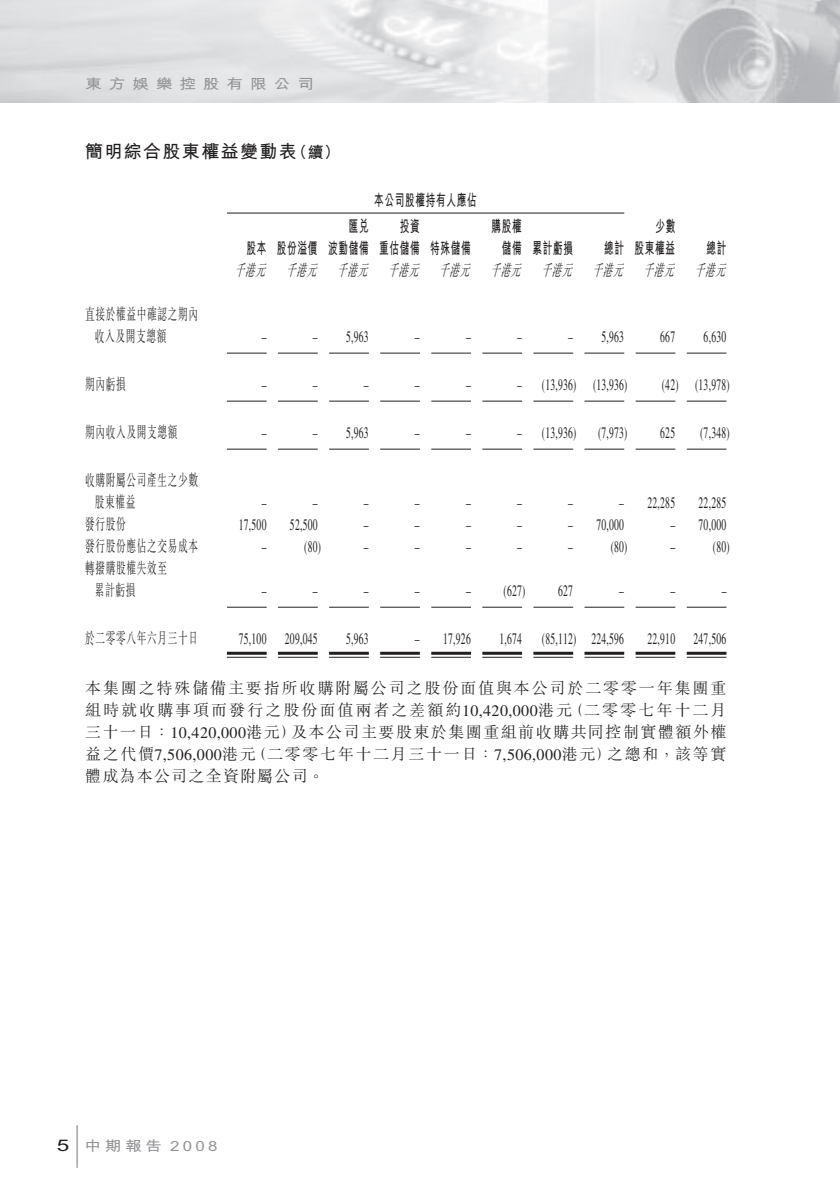
<style>
.page{position:relative;width:840px;height:1191px;background:#fff}
.page>*{position:absolute;margin:0;border:0;box-sizing:border-box;transform-origin:0 0}
.t1{font:18px "M Hei HK Bold B5 pc H";letter-spacing:.075em;color:#231f20}
.t2{font:16px "Times LT Std";letter-spacing:.025em;color:#231f20;scale:.6 1}
.t3{font:16px/22px "M Sung HK Light B5 pc H";letter-spacing:.075em;color:#231f20;text-align:justify}
.t4{font:16px/22px "M Sung HK Light B5 pc H";letter-spacing:.075em;color:#231f20;scale:.6 1}
.t5{font:16px "M Hei HK Bold B5 pc H";letter-spacing:.075em;color:#231f20;scale:.6 1}
.t6{font:italic 16px "M Sung HK Light B5 pc H";letter-spacing:.075em;color:#231f20;scale:.6 1}
.t7{font:14px "M Hei HK Bold B5 pc H";letter-spacing:.4em;color:#939598;scale:1.2 1}
.t8{font:14px "M Hei HK Bold B5 pc H";letter-spacing:.2em;color:#939598;scale:1.2 1}
.s1{font-size:16px}
.s2{font-family:"Times LT Std"}
.s3{font-size:16px;color:#231f20}
</style>
<div class="page">
<img style="left:0;top:0;width:839px;height:102px">
<hr style="left:76px;top:1125px;width:2px;height:42px;background:#939598">
<hr style="left:227px;top:212px;width:397px;height:1px;background:#231f20">
<hr style="left:227px;top:352px;width:39px;height:1px;background:#231f20">
<hr style="left:278px;top:352px;width:39px;height:1px;background:#231f20">
<hr style="left:329px;top:352px;width:39px;height:1px;background:#231f20">
<hr style="left:380px;top:352px;width:39px;height:1px;background:#231f20">
<hr style="left:431px;top:352px;width:39px;height:1px;background:#231f20">
<hr style="left:482px;top:352px;width:40px;height:1px;background:#231f20">
<hr style="left:533px;top:352px;width:40px;height:1px;background:#231f20">
<hr style="left:584px;top:352px;width:40px;height:1px;background:#231f20">
<hr style="left:635px;top:352px;width:40px;height:1px;background:#231f20">
<hr style="left:686px;top:352px;width:40px;height:1px;background:#231f20">
<hr style="left:227px;top:400px;width:39px;height:1px;background:#231f20">
<hr style="left:278px;top:400px;width:39px;height:1px;background:#231f20">
<hr style="left:329px;top:400px;width:39px;height:1px;background:#231f20">
<hr style="left:380px;top:400px;width:39px;height:1px;background:#231f20">
<hr style="left:431px;top:400px;width:39px;height:1px;background:#231f20">
<hr style="left:482px;top:400px;width:40px;height:1px;background:#231f20">
<hr style="left:533px;top:400px;width:40px;height:1px;background:#231f20">
<hr style="left:584px;top:400px;width:40px;height:1px;background:#231f20">
<hr style="left:635px;top:400px;width:40px;height:1px;background:#231f20">
<hr style="left:686px;top:400px;width:40px;height:1px;background:#231f20">
<hr style="left:227px;top:448px;width:39px;height:1px;background:#231f20">
<hr style="left:278px;top:448px;width:39px;height:1px;background:#231f20">
<hr style="left:329px;top:448px;width:39px;height:1px;background:#231f20">
<hr style="left:380px;top:448px;width:39px;height:1px;background:#231f20">
<hr style="left:431px;top:448px;width:39px;height:1px;background:#231f20">
<hr style="left:482px;top:448px;width:40px;height:1px;background:#231f20">
<hr style="left:533px;top:448px;width:40px;height:1px;background:#231f20">
<hr style="left:584px;top:448px;width:40px;height:1px;background:#231f20">
<hr style="left:635px;top:448px;width:40px;height:1px;background:#231f20">
<hr style="left:686px;top:448px;width:40px;height:1px;background:#231f20">
<hr style="left:227px;top:606px;width:39px;height:1px;background:#231f20">
<hr style="left:278px;top:606px;width:39px;height:1px;background:#231f20">
<hr style="left:329px;top:606px;width:39px;height:1px;background:#231f20">
<hr style="left:380px;top:606px;width:39px;height:1px;background:#231f20">
<hr style="left:431px;top:606px;width:39px;height:1px;background:#231f20">
<hr style="left:482px;top:606px;width:40px;height:1px;background:#231f20">
<hr style="left:533px;top:606px;width:40px;height:1px;background:#231f20">
<hr style="left:584px;top:606px;width:40px;height:1px;background:#231f20">
<hr style="left:635px;top:606px;width:40px;height:1px;background:#231f20">
<hr style="left:686px;top:606px;width:40px;height:1px;background:#231f20">
<hr style="left:227px;top:652px;width:39px;height:3px;background:#231f20">
<hr style="left:227px;top:657px;width:39px;height:1px;background:#231f20">
<hr style="left:278px;top:652px;width:39px;height:3px;background:#231f20">
<hr style="left:278px;top:657px;width:39px;height:1px;background:#231f20">
<hr style="left:329px;top:652px;width:39px;height:3px;background:#231f20">
<hr style="left:329px;top:657px;width:39px;height:1px;background:#231f20">
<hr style="left:380px;top:652px;width:39px;height:3px;background:#231f20">
<hr style="left:380px;top:657px;width:39px;height:1px;background:#231f20">
<hr style="left:431px;top:652px;width:39px;height:3px;background:#231f20">
<hr style="left:431px;top:657px;width:39px;height:1px;background:#231f20">
<hr style="left:482px;top:652px;width:39px;height:3px;background:#231f20">
<hr style="left:482px;top:657px;width:39px;height:1px;background:#231f20">
<hr style="left:533px;top:652px;width:40px;height:3px;background:#231f20">
<hr style="left:533px;top:657px;width:40px;height:1px;background:#231f20">
<hr style="left:584px;top:652px;width:40px;height:3px;background:#231f20">
<hr style="left:584px;top:657px;width:40px;height:1px;background:#231f20">
<hr style="left:635px;top:652px;width:40px;height:3px;background:#231f20">
<hr style="left:635px;top:657px;width:40px;height:1px;background:#231f20">
<hr style="left:686px;top:652px;width:40px;height:3px;background:#231f20">
<hr style="left:686px;top:657px;width:40px;height:1px;background:#231f20">
<p class="t7" style="left:85px;top:78px;width:192px">東方娛樂控股有限公司</p>
<p class="t1" style="left:85px;top:144px;width:256px">簡明綜合股東權益變動表<span class="s1">（續）</span></p>
<p class="t5" style="left:374px;top:194px;width:172px">本公司股權持有人應佔</p>
<p class="t4" style="left:95px;top:305px;width:173px;text-indent:-10px">直接於權益中確認之期內收入及開支總額</p>
<p class="t5" style="left:348px;top:220px;width:35px">匯兌</p>
<p class="t5" style="left:399px;top:220px;width:35px">投資</p>
<p class="t5" style="left:491px;top:220px;width:52px">購股權</p>
<p class="t5" style="left:655px;top:220px;width:35px">少數</p>
<p class="t5" style="left:246px;top:242px;width:375px">股本 股份溢價 波動儲備 重估儲備 特殊儲備</p>
<p class="t5" style="left:501px;top:242px;width:120px">儲備 累計虧損</p>
<p class="t5" style="left:603px;top:242px;width:120px">總計 股東權益</p>
<p class="t5" style="left:706px;top:242px;width:35px">總計</p>
<p class="t6" style="left:234px;top:264px;width:52px">千港元</p>
<p class="t6" style="left:285px;top:264px;width:52px">千港元</p>
<p class="t6" style="left:336px;top:264px;width:52px">千港元</p>
<p class="t6" style="left:387px;top:264px;width:52px">千港元</p>
<p class="t6" style="left:438px;top:264px;width:52px">千港元</p>
<p class="t6" style="left:489px;top:264px;width:52px">千港元</p>
<p class="t6" style="left:540px;top:264px;width:52px">千港元</p>
<p class="t6" style="left:592px;top:264px;width:52px">千港元</p>
<p class="t6" style="left:643px;top:264px;width:52px">千港元</p>
<p class="t6" style="left:694px;top:264px;width:52px">千港元</p>
<p class="t2" style="left:261px;top:330px;width:10px">–</p>
<p class="t2" style="left:312px;top:330px;width:95px">– 5,963</p>
<p class="t2" style="left:414px;top:330px;width:10px">–</p>
<p class="t2" style="left:466px;top:330px;width:10px">–</p>
<p class="t2" style="left:517px;top:330px;width:9px">–</p>
<p class="t2" style="left:568px;top:330px;width:95px">– 5,963</p>
<p class="t2" style="left:660px;top:330px;width:26px">667</p>
<p class="t2" style="left:703px;top:330px;width:39px">6,630</p>
<p class="t4" style="left:85px;top:375px;width:69px">期內虧損</p>
<p class="t2" style="left:261px;top:378px;width:10px">–</p>
<p class="t2" style="left:312px;top:378px;width:10px">–</p>
<p class="t2" style="left:363px;top:378px;width:10px">–</p>
<p class="t2" style="left:414px;top:378px;width:9px">–</p>
<p class="t2" style="left:466px;top:378px;width:9px">–</p>
<p class="t2" style="left:517px;top:378px;width:185px">– (13,936) (13,936)</p>
<p class="t2" style="left:661px;top:378px;width:114px">(42) (13,978)</p>
<p class="t4" style="left:85px;top:423px;width:155px">期內收入及開支總額</p>
<p class="t2" style="left:261px;top:426px;width:10px">–</p>
<p class="t2" style="left:312px;top:426px;width:95px">– 5,963</p>
<p class="t2" style="left:414px;top:426px;width:10px">–</p>
<p class="t2" style="left:466px;top:426px;width:10px">–</p>
<p class="t2" style="left:517px;top:426px;width:100px">– (13,936)</p>
<p class="t2" style="left:597px;top:426px;width:51px">(7,973)</p>
<p class="t2" style="left:660px;top:426px;width:26px">625</p>
<p class="t2" style="left:699px;top:426px;width:51px">(7,348)</p>
<p class="t4" style="left:95px;top:471px;width:173px;text-indent:-10px">收購附屬公司產生之少數股東權益</p>
<p class="t2" style="left:261px;top:496px;width:10px">–</p>
<p class="t2" style="left:312px;top:496px;width:10px">–</p>
<p class="t2" style="left:363px;top:496px;width:10px">–</p>
<p class="t2" style="left:414px;top:496px;width:9px">–</p>
<p class="t2" style="left:466px;top:496px;width:9px">–</p>
<p class="t2" style="left:517px;top:496px;width:10px">–</p>
<p class="t2" style="left:568px;top:496px;width:9px">–</p>
<p class="t2" style="left:619px;top:496px;width:95px">– 22,285</p>
<p class="t2" style="left:698px;top:496px;width:48px">22,285</p>
<p class="t4" style="left:85px;top:515px;width:69px">發行股份</p>
<p class="t2" style="left:239px;top:518px;width:48px">17,500</p>
<p class="t2" style="left:290px;top:518px;width:47px">52,500</p>
<p class="t2" style="left:363px;top:518px;width:10px">–</p>
<p class="t2" style="left:414px;top:518px;width:10px">–</p>
<p class="t2" style="left:466px;top:518px;width:10px">–</p>
<p class="t2" style="left:517px;top:518px;width:9px">–</p>
<p class="t2" style="left:568px;top:518px;width:95px">– 70,000</p>
<p class="t2" style="left:670px;top:518px;width:95px">– 70,000</p>
<p class="t4" style="left:85px;top:537px;width:189px">發行股份應佔之交易成本</p>
<p class="t2" style="left:261px;top:540px;width:100px">– (80)</p>
<p class="t2" style="left:363px;top:540px;width:10px">–</p>
<p class="t2" style="left:414px;top:540px;width:10px">–</p>
<p class="t2" style="left:466px;top:540px;width:10px">–</p>
<p class="t2" style="left:517px;top:540px;width:9px">–</p>
<p class="t2" style="left:568px;top:540px;width:100px">– (80)</p>
<p class="t2" style="left:670px;top:540px;width:100px">– (80)</p>
<p class="t4" style="left:95px;top:559px;width:121px;text-indent:-10px">轉撥購股權失效至累計虧損</p>
<p class="t2" style="left:261px;top:584px;width:10px">–</p>
<p class="t2" style="left:312px;top:584px;width:10px">–</p>
<p class="t2" style="left:363px;top:584px;width:10px">–</p>
<p class="t2" style="left:414px;top:584px;width:9px">–</p>
<p class="t2" style="left:466px;top:584px;width:100px">– (627)</p>
<p class="t2" style="left:557px;top:584px;width:26px">627</p>
<p class="t2" style="left:619px;top:584px;width:9px">–</p>
<p class="t2" style="left:670px;top:584px;width:10px">–</p>
<p class="t2" style="left:721px;top:584px;width:10px">–</p>
<p class="t4" style="left:85px;top:629px;width:189px">於二零零八年六月三十日</p>
<p class="t2" style="left:239px;top:632px;width:133px">75,100 209,045</p>
<p class="t2" style="left:346px;top:632px;width:39px">5,963</p>
<p class="t2" style="left:414px;top:632px;width:95px">– 17,926</p>
<p class="t2" style="left:499px;top:632px;width:209px">1,674 (85,112) 224,596</p>
<p class="t2" style="left:647px;top:632px;width:133px">22,910 247,506</p>
<p class="t3" style="left:85px;top:679px;width:642px">本集團之特殊儲備主要指所收購附屬公司之股份面值與本公司於二零零一年集團重組時就收購事項而發行之股份面值兩者之差額約<span class="s2">10,420,000</span>港元（二零零七年十二月三十一日：<span class="s2">10,420,000</span>港元）及本公司主要股東於集團重組前收購共同控制實體額外權益之代價<span class="s2">7,506,000</span>港元（二零零七年十二月三十一日：<span class="s2">7,506,000</span>港元）之總和，該等實體成為本公司之全資附屬公司。</p>
<p class="t8" style="left:57px;top:1140px;width:135px"><span class="s3">5</span> 中期報告 2008</p>
</div>
